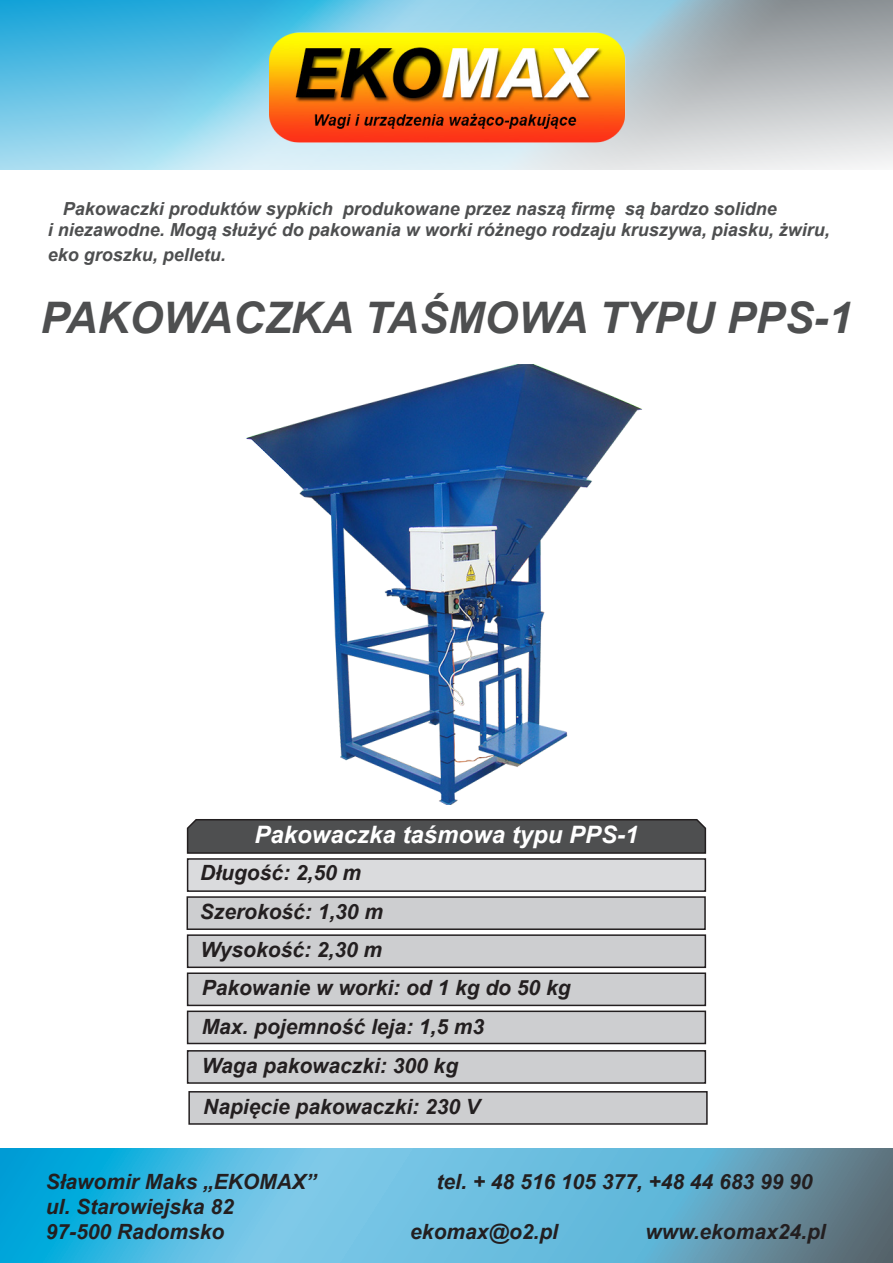
<style>
.page{position:relative;width:893px;height:1263px;background:#fff}
.page>*{position:absolute;margin:0;border:0;box-sizing:border-box;transform-origin:0 0}
.t1{font:italic 700 43.5px "Arial";color:#4e4f50}
.t2{font:italic 700 24px "Arial";color:#fff}
.t3{font:italic 700 21px "Arial";color:#231f20}
.t4{font:italic 700 18px/25.2px "Arial";color:#4e4f50}
</style>
<div class="page">
<svg style="left:0;top:0;width:893px;height:169px;background:#97c7da"></svg>
<img style="left:259px;top:23px;width:374px;height:125px">
<img style="left:246px;top:365px;width:396px;height:440px">
<svg style="left:186px;top:819px;width:521px;height:265px;background:#b6b7b8"></svg>
<svg style="left:0;top:1149px;width:893px;height:114px;background:#59b0d0"></svg>
<svg style="left:188px;top:1091px;width:520px;height:34px;background:#bdbec0"></svg>
<p class="t4" style="left:63px;top:196px;width:716px">Pakowaczki produktów sypkich produkowane przez naszą firmę są bardzo solidne</p>
<p class="t4" style="left:48px;top:218px;width:784px">i niezawodne. Mogą służyć do pakowania w worki różnego rodzaju kruszywa, piasku, żwiru, eko groszku, pelletu.</p>
<p class="t1" style="left:40px;top:289px;width:814px">PAKOWACZKA TAŚMOWA TYPU PPS-1</p>
<p class="t2" style="left:254px;top:818px;width:386px">Pakowaczka taśmowa typu PPS-1</p>
<p class="t3" style="left:200px;top:859px;width:163px">Długość: 2,50 m</p>
<p class="t3" style="left:200px;top:897px;width:185px">Szerokość: 1,30 m</p>
<p class="t3" style="left:201px;top:935px;width:183px">Wysokość: 2,30 m</p>
<p class="t3" style="left:202px;top:974px;width:370px">Pakowanie w worki: od 1 kg do 50 kg</p>
<p class="t3" style="left:202px;top:1012px;width:284px">Max. pojemność leja: 1,5 m3</p>
<p class="t3" style="left:202px;top:1052px;width:258px">Waga pakowaczki: 300 kg</p>
<p class="t3" style="left:203px;top:1092px;width:278px">Napięcie pakowaczki: 230 V</p>
<p class="t3" style="left:46px;top:1167px;width:272px">Sławomir Maks „EKOMAX”</p>
<p class="t3" style="left:46px;top:1193px;width:189px">ul. Starowiejska 82</p>
<p class="t3" style="left:46px;top:1218px;width:180px">97-500 Radomsko</p>
<p class="t3" style="left:437px;top:1167px;width:377px">tel. + 48 516 105 377, +48 44 683 99 90</p>
<p class="t3" style="left:410px;top:1218px;width:149px">ekomax@o2.pl</p>
<p class="t3" style="left:646px;top:1218px;width:182px">www.ekomax24.pl</p>
</div>
